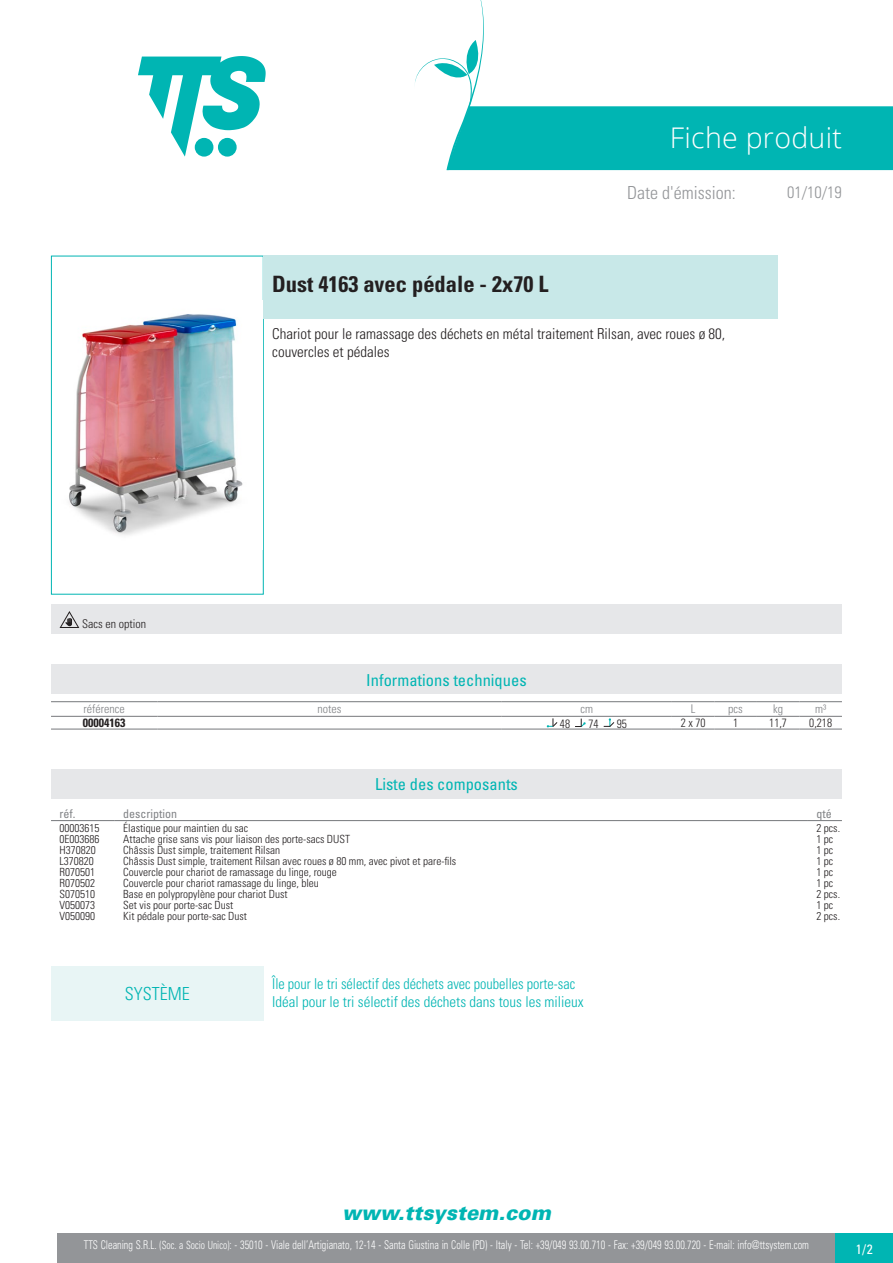
<style>
.page{position:relative;width:893px;height:1263px;background:#fff}
.page>*{position:absolute;margin:0;border:0;box-sizing:border-box;transform-origin:0 0}
.Titolo1{font:300 28.5px "Open Sans";letter-spacing:.01em;color:#fff}
.Nome{font:700 condensed 22.5px "Univers LT Std";color:#231f20}
.t1{font:italic 900 20.85px "Univers";color:#00b5b3;scale:.96 1}
.Titolo2{font:300 condensed 18px "Univers";color:#939598}
.Titolo15{font:300 condensed 18px "Univers LT Std";color:#00b5b3}
.Titolo3{font:condensed 16.5px "Univers";color:#00b5b3}
.Titolo14{font:condensed 16.5px "Univers LT Std";color:#00b5b3}
.t2{font:300 condensed 16.5px "Univers";color:#939598}
.Descrizione{font:300 condensed 15px/18px "Univers LT Std";color:#231f20}
.DefinizioneSistema{font:300 condensed 15px "Univers LT Std";color:#00b5b3;scale:.95 1}
.IdealePer{font:300 condensed 15px "Univers LT Std";color:#00b5b3}
.t3{font:condensed 13.5px "Univers";color:#fff}
.t4{font:300 condensed 12px "Univers";color:#fff;scale:.85 1}
.TabTecnica_Intestazi{font:300 condensed 12px "Univers";color:#808285}
.TabTecnica_Corpo{font:300 condensed 12px "Univers";color:#231f20;scale:.95 1}
.TabComponenti_Intest{font:condensed 12px "Univers";color:#808285}
.NotaProd{font:300 condensed 12px "Univers";color:#231f20}
.TabTecnica_Codice{font:700 condensed 12px "Univers";color:#231f20}
.TabComponenti_Corpo{font:300 condensed 11.25px "Univers";color:#231f20}
.s1{font-size:11.25px}
</style>
<div class="page">
<svg style="left:138px;top:56px;width:128px;height:101px"></svg>
<div style="left:57px;top:1233px;width:779px;height:30px;background:#939598"></div>
<div style="left:836px;top:1233px;width:57px;height:30px;background:#00b5b3"></div>
<svg style="left:415px;top:0;width:478px;height:170px"></svg>
<div style="left:51px;top:256px;width:213px;height:338px;border:1px solid #00b5b3"></div>
<img style="left:52px;top:301px;width:211px;height:248px">
<div style="left:264px;top:256px;width:514px;height:63px;background:#c8e8e8"></div>
<div style="left:51px;top:605px;width:791px;height:29px;background:#e6e7e9"></div>
<svg style="left:60px;top:611px;width:19px;height:17px"></svg>
<div style="left:51px;top:664px;width:791px;height:29px;background:#e6e7e9"></div>
<hr style="left:51px;top:701px;width:106px;height:1px;background:#76787b">
<hr style="left:157px;top:701px;width:345px;height:1px;background:#76787b">
<hr style="left:502px;top:701px;width:170px;height:1px;background:#76787b">
<hr style="left:672px;top:701px;width:42px;height:1px;background:#76787b">
<hr style="left:714px;top:701px;width:43px;height:1px;background:#76787b">
<hr style="left:757px;top:701px;width:42px;height:1px;background:#76787b">
<hr style="left:799px;top:701px;width:43px;height:1px;background:#76787b">
<hr style="left:51px;top:716px;width:106px;height:1px;background:#76787b">
<hr style="left:51px;top:729px;width:106px;height:1px;background:#76787b">
<hr style="left:157px;top:716px;width:345px;height:1px;background:#76787b">
<hr style="left:157px;top:729px;width:345px;height:1px;background:#76787b">
<hr style="left:502px;top:716px;width:170px;height:1px;background:#76787b">
<hr style="left:502px;top:729px;width:170px;height:1px;background:#76787b">
<hr style="left:672px;top:716px;width:42px;height:1px;background:#76787b">
<hr style="left:672px;top:729px;width:42px;height:1px;background:#76787b">
<hr style="left:714px;top:716px;width:43px;height:1px;background:#76787b">
<hr style="left:714px;top:729px;width:43px;height:1px;background:#76787b">
<hr style="left:757px;top:716px;width:42px;height:1px;background:#76787b">
<hr style="left:757px;top:729px;width:42px;height:1px;background:#76787b">
<hr style="left:799px;top:716px;width:43px;height:1px;background:#76787b">
<hr style="left:799px;top:729px;width:43px;height:1px;background:#76787b">
<svg style="left:547px;top:718px;width:10px;height:9px"></svg>
<svg style="left:575px;top:719px;width:11px;height:8px"></svg>
<svg style="left:603px;top:718px;width:11px;height:9px"></svg>
<div style="left:51px;top:769px;width:791px;height:30px;background:#e6e7e9"></div>
<hr style="left:51px;top:820px;width:64px;height:1px;background:#76787b">
<hr style="left:115px;top:820px;width:693px;height:1px;background:#76787b">
<hr style="left:808px;top:820px;width:34px;height:1px;background:#76787b">
<div style="left:51px;top:966px;width:213px;height:54px;background:#e8f5f5"></div>
<p class="Titolo1" style="left:670px;top:118px;width:174px">Fiche produit</p>
<p class="Titolo2" style="left:627px;top:182px;width:110px">Date d'émission:</p>
<h3 class="t2" style="left:787px;top:182px;width:56px">01/10/19</h3>
<p class="Nome" style="left:272px;top:271px;width:278px">Dust 4163 avec pédale - 2x70 L</p>
<p class="Descrizione" style="left:272px;top:324px;width:455px">Chariot pour le ramassage des déchets en métal traitement Rilsan, avec roues ø 80, couvercles et pédales</p>
<p class="NotaProd" style="left:82px;top:616px;width:65px">Sacs en option</p>
<p class="Titolo3" style="left:366px;top:669px;width:162px">Informations techniques</p>
<p class="TabTecnica_Intestazi" style="left:84px;top:702px;width:43px">référence</p>
<p class="TabTecnica_Intestazi" style="left:318px;top:702px;width:25px">notes</p>
<p class="TabTecnica_Intestazi" style="left:580px;top:702px;width:14px">cm</p>
<p class="TabTecnica_Intestazi" style="left:691px;top:702px;width:6px">L</p>
<p class="TabTecnica_Intestazi" style="left:728px;top:702px;width:16px">pcs</p>
<p class="TabTecnica_Intestazi" style="left:773px;top:702px;width:11px">kg</p>
<p class="TabTecnica_Intestazi" style="left:815px;top:702px;width:13px">m³</p>
<p class="TabTecnica_Codice" style="left:83px;top:716px;width:44px">00004163</p>
<p class="TabTecnica_Corpo" style="left:560px;top:716px;width:12px">48</p>
<p class="TabTecnica_Corpo" style="left:588px;top:716px;width:12px">74</p>
<p class="TabTecnica_Corpo" style="left:617px;top:716px;width:12px">95</p>
<p class="TabTecnica_Corpo" style="left:681px;top:716px;width:27px">2 x 70</p>
<p class="TabTecnica_Corpo" style="left:733px;top:716px;width:7px">1</p>
<p class="TabTecnica_Corpo" style="left:769px;top:716px;width:20px">11,7</p>
<p class="TabTecnica_Corpo" style="left:809px;top:716px;width:25px">0,218</p>
<p class="Titolo14" style="left:375px;top:774px;width:144px">Liste des composants</p>
<p class="TabComponenti_Intest" style="left:60px;top:807px;width:17px">réf.</p>
<p class="TabComponenti_Intest" style="left:123px;top:807px;width:55px">description</p>
<p class="TabComponenti_Intest" style="left:816px;top:807px;width:17px">qté</p>
<p class="TabComponenti_Corpo" style="left:60px;top:821px;width:41px">00003615</p>
<p class="TabComponenti_Corpo" style="left:123px;top:821px;width:126px">Élastique pour maintien du sac</p>
<p class="TabComponenti_Corpo" style="left:816px;top:821px;width:25px">2 pcs.</p>
<p class="TabComponenti_Corpo" style="left:60px;top:832px;width:41px">0E003686</p>
<p class="TabComponenti_Corpo" style="left:123px;top:832px;width:228px">Attache grise sans vis pour liaison des porte-sacs DUST</p>
<p class="TabComponenti_Corpo" style="left:816px;top:832px;width:18px">1 pc</p>
<p class="TabComponenti_Corpo" style="left:60px;top:843px;width:38px">H370820</p>
<p class="TabComponenti_Corpo" style="left:123px;top:843px;width:158px">Châssis Dust simple, traitement Rilsan</p>
<p class="TabComponenti_Corpo" style="left:816px;top:843px;width:18px">1 pc</p>
<p class="TabComponenti_Corpo" style="left:60px;top:854px;width:36px">L370820</p>
<p class="TabComponenti_Corpo" style="left:123px;top:854px;width:334px">Châssis Dust simple, traitement Rilsan avec roues ø 80 mm, avec pivot et pare-fils</p>
<p class="TabComponenti_Corpo" style="left:816px;top:854px;width:18px">1 pc</p>
<p class="TabComponenti_Corpo" style="left:60px;top:865px;width:37px">R070501</p>
<p class="TabComponenti_Corpo" style="left:123px;top:865px;width:215px">Couvercle pour chariot de ramassage du linge, rouge</p>
<p class="TabComponenti_Corpo" style="left:816px;top:865px;width:18px">1 pc</p>
<p class="TabComponenti_Corpo" style="left:60px;top:876px;width:37px">R070502</p>
<p class="TabComponenti_Corpo" style="left:123px;top:876px;width:197px">Couvercle pour chariot ramassage du linge, bleu</p>
<p class="TabComponenti_Corpo" style="left:816px;top:876px;width:18px">1 pc</p>
<p class="TabComponenti_Corpo" style="left:60px;top:887px;width:37px">S070510</p>
<p class="TabComponenti_Corpo" style="left:123px;top:887px;width:166px">Base en polypropylène pour chariot Dust</p>
<p class="TabComponenti_Corpo" style="left:816px;top:887px;width:25px">2 pcs.</p>
<p class="TabComponenti_Corpo" style="left:60px;top:898px;width:37px">V050073</p>
<p class="TabComponenti_Corpo" style="left:123px;top:898px;width:111px">Set vis pour porte-sac Dust</p>
<p class="TabComponenti_Corpo" style="left:816px;top:898px;width:18px">1 pc</p>
<p class="TabComponenti_Corpo" style="left:60px;top:909px;width:37px">V050090</p>
<p class="TabComponenti_Corpo" style="left:123px;top:909px;width:125px">Kit pédale pour porte-sac Dust</p>
<p class="TabComponenti_Corpo" style="left:816px;top:909px;width:25px">2 pcs.</p>
<p class="Titolo15" style="left:125px;top:982px;width:66px">SYSTÈME</p>
<p class="DefinizioneSistema" style="left:272px;top:975px;width:320px">Île pour le tri sélectif des déchets avec poubelles porte-sac</p>
<p class="IdealePer" style="left:272px;top:993px;width:313px">Idéal pour le tri sélectif des déchets dans tous les milieux</p>
<h3 class="t1" style="left:342px;top:1200px;width:219px">www.ttsystem.com</h3>
<p class="t4" style="left:84px;top:1238px;width:855px">TTS Cleaning S.R.L. <span class="s1">(Soc. a Socio Unico)</span>: - 35010 - Viale dell’Artigianato, 12-14 - Santa Giustina in Colle (PD) - Italy - Tel: +39/049 93.00.710 - Fax: +39/049 93.00.720 - E-mail: info@ttsystem.com</p>
<p class="t3" style="left:856px;top:1240px;width:19px">1/2</p>
</div>
